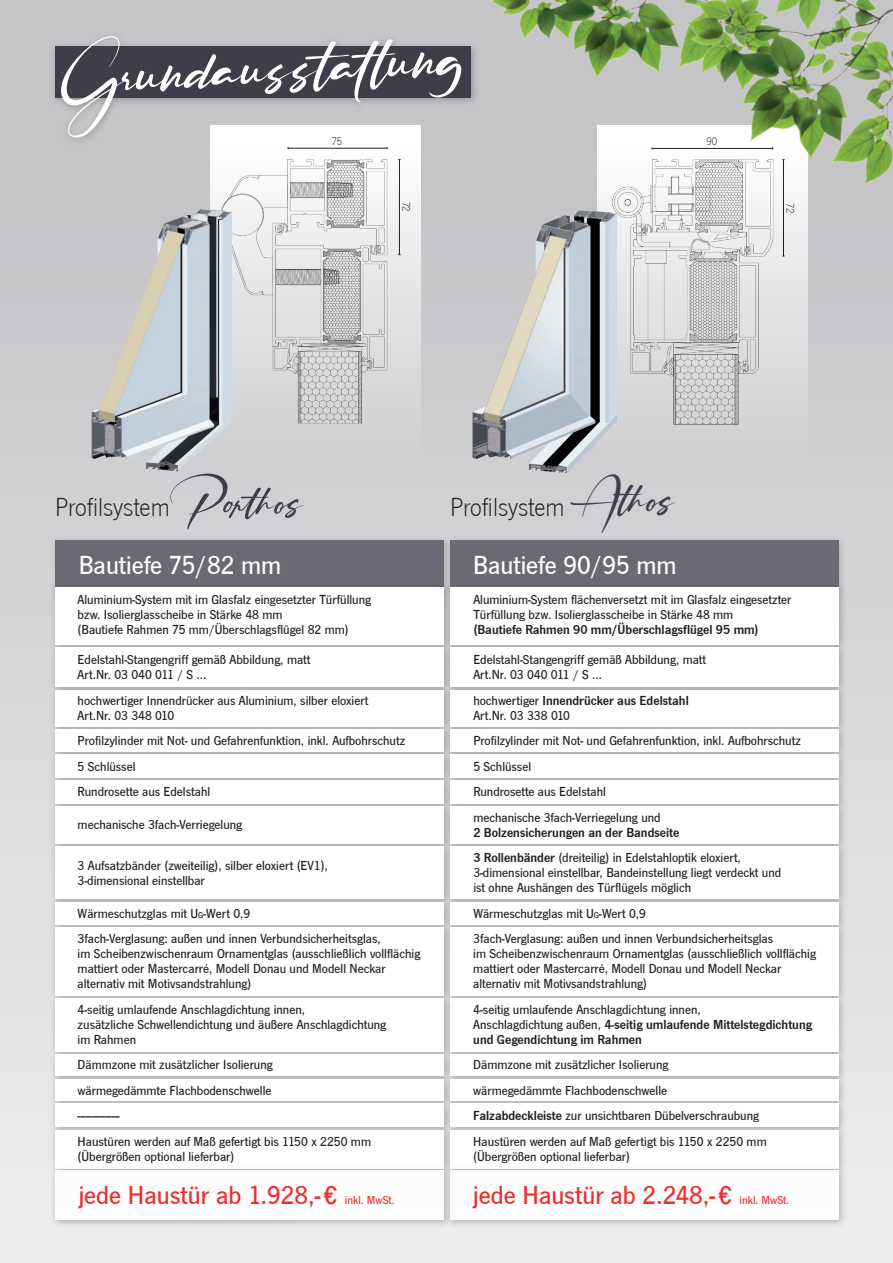
<style>
.page{position:relative;width:893px;height:1263px;background:#fff}
.page>*{position:absolute;margin:0;border:0;box-sizing:border-box;transform-origin:0 0}
.t1{font:55.5px "Ruthligos";color:#fff}
.t2{font:500 27px "News Got T";color:#ee2d2f}
.t3{font:500 27px "News Got T";color:#fff}
.t4{font:300 27px "News Got T";color:#231f20}
.t5{font:500 13.5px/15px "News Got T";color:#231f20}
.t6{font:13.5px/15px "News Got T Dem";color:#231f20}
.t7{font:500 12px "News Got T";color:#ee2d2f}
.t8{font:300 11.4px "News Got T";letter-spacing:-.04em;color:#231f20}
.s1{font-size:9px}
.s2{font-family:"News Got T";font-weight:500}
.s3{font-family:"News Got T Dem";font-weight:400}
</style>
<div class="page">
<div style="left:0;top:0;width:893px;height:1263px;background:linear-gradient(to bottom,#bfbfc3,#ededee)"></div>
<div style="left:210px;top:125px;width:211px;height:401px;background:linear-gradient(to bottom,#fcfcfc,#c9c8cc)"></div>
<hr style="left:288px;top:148px;width:99px;height:1px;background:#231f20">
<hr style="left:399px;top:160px;width:1px;height:95px;background:#231f20">
<img style="left:220px;top:154px;width:172px;height:271px">
<div style="left:597px;top:125px;width:210px;height:401px;background:linear-gradient(to bottom,#fefefe,#c8c7cb)"></div>
<img style="left:608px;top:151px;width:169px;height:280px">
<hr style="left:783px;top:160px;width:1px;height:96px;background:#231f20">
<img style="left:446px;top:194px;width:214px;height:292px">
<img style="left:58px;top:196px;width:207px;height:286px">
<div style="left:49px;top:534px;width:404px;height:64px;background:#cdcdcf"></div>
<div style="left:55px;top:540px;width:389px;height:50px;background:#6b6973"></div>
<div style="left:444px;top:534px;width:404px;height:64px;background:#231f20;opacity:.3"></div>
<div style="left:450px;top:540px;width:389px;height:50px;background:#6b6973"></div>
<div style="left:49px;top:581px;width:404px;height:596px;background:#231f20;opacity:.3"></div>
<div style="left:55px;top:1054px;width:389px;height:22px;background:#fff"></div>
<div style="left:55px;top:1130px;width:389px;height:39px;background:#fff"></div>
<div style="left:55px;top:998px;width:389px;height:54px;background:#fff"></div>
<div style="left:55px;top:902px;width:389px;height:22px;background:#fff"></div>
<div style="left:55px;top:927px;width:389px;height:68px;background:#fff"></div>
<div style="left:55px;top:1103px;width:389px;height:24px;background:#fff"></div>
<div style="left:55px;top:1079px;width:389px;height:21px;background:#fff"></div>
<div style="left:55px;top:807px;width:389px;height:37px;background:#fff"></div>
<div style="left:55px;top:847px;width:389px;height:52px;background:#fff"></div>
<div style="left:55px;top:690px;width:389px;height:36px;background:#fff"></div>
<div style="left:55px;top:780px;width:389px;height:24px;background:#fff"></div>
<div style="left:55px;top:729px;width:389px;height:22px;background:#fff"></div>
<div style="left:55px;top:754px;width:389px;height:23px;background:#fff"></div>
<div style="left:55px;top:587px;width:389px;height:57px;background:#fff"></div>
<div style="left:55px;top:647px;width:389px;height:40px;background:#fff"></div>
<div style="left:444px;top:581px;width:404px;height:596px;background:#231f20;opacity:.3"></div>
<div style="left:450px;top:1130px;width:389px;height:39px;background:#fff"></div>
<div style="left:450px;top:1103px;width:389px;height:24px;background:#fff"></div>
<div style="left:450px;top:1079px;width:389px;height:21px;background:#fff"></div>
<div style="left:450px;top:1054px;width:389px;height:22px;background:#fff"></div>
<div style="left:450px;top:998px;width:389px;height:54px;background:#fff"></div>
<div style="left:450px;top:927px;width:389px;height:68px;background:#fff"></div>
<div style="left:450px;top:902px;width:389px;height:22px;background:#fff"></div>
<div style="left:450px;top:847px;width:389px;height:52px;background:#fff"></div>
<div style="left:450px;top:807px;width:389px;height:37px;background:#fff"></div>
<div style="left:450px;top:780px;width:389px;height:24px;background:#fff"></div>
<div style="left:450px;top:754px;width:389px;height:23px;background:#fff"></div>
<div style="left:450px;top:729px;width:389px;height:22px;background:#fff"></div>
<div style="left:450px;top:690px;width:389px;height:36px;background:#fff"></div>
<div style="left:450px;top:647px;width:389px;height:40px;background:#fff"></div>
<div style="left:450px;top:587px;width:389px;height:57px;background:#fff"></div>
<div style="left:444px;top:1165px;width:404px;height:64px;background:#231f20;opacity:.3"></div>
<div style="left:450px;top:1170px;width:389px;height:50px;background:#fff"></div>
<div style="left:49px;top:1165px;width:404px;height:64px;background:#231f20;opacity:.3"></div>
<div style="left:55px;top:1170px;width:389px;height:50px;background:#fff"></div>
<svg style="left:170px;top:474px;width:133px;height:55px;background:#bebdc1"></svg>
<div style="left:50px;top:30px;width:430px;height:116px;background:#231f20;opacity:.3"></div>
<div style="left:55px;top:47px;width:416px;height:51px;background:#3f3d49"></div>
<img style="left:479px;top:0;width:166px;height:106px">
<img style="left:645px;top:0;width:248px;height:230px">
<h1 class="t1" style="left:60px;top:47px;width:408px;rotate:-3deg">Grundausstatt ung</h1>
<p class="t8" style="left:332px;top:135px;width:12px">75</p>
<p class="t8" style="left:413px;top:201px;width:12px;rotate:90deg">72</p>
<p class="t8" style="left:706px;top:135px;width:12px">90</p>
<p class="t8" style="left:797px;top:203px;width:12px;rotate:90deg">72</p>
<h2 class="t4" style="left:55px;top:492px;width:116px">Profilsystem</h2>
<h2 class="t4" style="left:450px;top:492px;width:227px">Profilsystem <sup>Athos</sup></h2>
<h2 class="t3" style="left:79px;top:550px;width:204px">Bautiefe 75/82 mm</h2>
<h2 class="t3" style="left:473px;top:550px;width:205px">Bautiefe 90/95 mm</h2>
<p class="t5" style="left:78px;top:592px;width:295px">Aluminium-System mit im Glasfalz eingesetzter Türfüllung bzw. Isolierglasscheibe in Stärke 48 mm<br>(Bautiefe Rahmen 75 mm/Überschlagsflügel 82 mm)</p>
<p class="t5" style="left:78px;top:652px;width:234px">Edelstahl-Stangengriff gemäß Abbildung, matt<br>Art.Nr. 03 040 011 / S ...</p>
<p class="t5" style="left:78px;top:693px;width:292px">hochwertiger Innendrücker aus Aluminium, silber eloxiert<br>Art.Nr. 03 348 010</p>
<p class="t5" style="left:78px;top:728px;width:329px;line-height:25.5px">Profilzylinder mit Not- und Gefahrenfunktion, inkl. Aufbohrschutz<br>5 Schlüssel<br>Rundrosette aus Edelstahl</p>
<p class="t5" style="left:78px;top:817px;width:166px">mechanische 3fach-Verriegelung</p>
<p class="t5" style="left:78px;top:858px;width:252px">3 Aufsatzbänder (zweiteilig), silber eloxiert (EV1),<br>3-dimensional einstellbar</p>
<p class="t5" style="left:78px;top:901px;width:305px;line-height:25.5px">Wärmeschutzglas mit U<span class="s1">G</span>-Wert 0,9<br>3fach-Verglasung: außen und innen Verbundsicherheitsglas,</p>
<p class="t5" style="left:78px;top:946px;width:344px">im Scheibenzwischenraum Ornamentglas (ausschließlich vollflächig mattiert oder Mastercarré, Modell Donau und Modell Neckar alternativ mit Motivsandstrahlung)</p>
<p class="t5" style="left:78px;top:1002px;width:310px">4-seitig umlaufende Anschlagdichtung innen,<br>zusätzliche Schwellendichtung und äußere Anschlagdichtung im Rahmen</p>
<p class="t5" style="left:78px;top:1052px;width:295px;line-height:25.5px">Dämmzone mit zusätzlicher Isolierung<br>wärmegedämmte Flachbodenschwelle<br>---------------<br>Haustüren werden auf Maß gefertigt bis 1150 x 2250 mm</p>
<p class="t5" style="left:78px;top:1149px;width:158px">(Übergrößen optional lieferbar)</p>
<p class="t5" style="left:473px;top:592px;width:320px">Aluminium-System flächenversetzt mit im Glasfalz eingesetzter<br>Türfüllung bzw. Isolierglasscheibe in Stärke 48 mm</p>
<p class="t6" style="left:473px;top:622px;width:287px">(Bautiefe Rahmen 90 mm/Überschlagsflügel 95 mm)</p>
<p class="t5" style="left:473px;top:652px;width:234px">Edelstahl-Stangengriff gemäß Abbildung, matt<br>Art.Nr. 03 040 011 / S ...</p>
<p class="t6" style="left:473px;top:693px;width:217px"><span class="s2">hochwertiger</span> Innendrücker aus Edelstahl</p>
<p class="t5" style="left:473px;top:703px;width:329px;line-height:25.5px">Art.Nr. 03 338 010<br>Profilzylinder mit Not- und Gefahrenfunktion, inkl. Aufbohrschutz<br>5 Schlüssel<br>Rundrosette aus Edelstahl<br>mechanische 3fach-Verriegelung und</p>
<p class="t6" style="left:473px;top:825px;width:207px">2 Bolzensicherungen an der Bandseite</p>
<p class="t5" style="left:473px;top:850px;width:309px"><span class="s3">3 Rollenbänder</span> (dreiteilig) in Edelstahloptik eloxiert,<br>3-dimensional einstellbar, Bandeinstellung liegt verdeckt und ist ohne Aushängen des Türflügels möglich</p>
<p class="t5" style="left:473px;top:901px;width:301px;line-height:25.5px">Wärmeschutzglas mit U<span class="s1">G</span>-Wert 0,9<br>3fach-Verglasung: außen und innen Verbundsicherheitsglas</p>
<p class="t5" style="left:473px;top:946px;width:344px">im Scheibenzwischenraum Ornamentglas (ausschließlich vollflächig mattiert oder Mastercarré, Modell Donau und Modell Neckar alternativ mit Motivsandstrahlung)</p>
<p class="t5" style="left:473px;top:1002px;width:229px">4-seitig umlaufende Anschlagdichtung innen,</p>
<p class="t6" style="left:473px;top:1017px;width:340px"><span class="s2">Anschlagdichtung außen,</span> 4-seitig umlaufende Mittelstegdichtung und Gegendichtung im Rahmen</p>
<p class="t5" style="left:473px;top:1052px;width:295px;line-height:25.5px">Dämmzone mit zusätzlicher Isolierung<br>wärmegedämmte Flachbodenschwelle<br><span class="s3">Falzabdeckleiste</span> zur unsichtbaren Dübelverschraubung Haustüren werden auf Maß gefertigt bis 1150 x 2250 mm</p>
<p class="t5" style="left:473px;top:1149px;width:158px">(Übergrößen optional lieferbar)</p>
<h2 class="t2" style="left:79px;top:1180px;width:260px">jede Haustür ab 1.928,-€</h2>
<p class="t7" style="left:345px;top:1193px;width:51px">inkl. MwSt.</p>
<h2 class="t2" style="left:473px;top:1180px;width:260px">jede Haustür ab 2.248,-€</h2>
<p class="t7" style="left:740px;top:1193px;width:51px">inkl. MwSt.</p>
</div>
